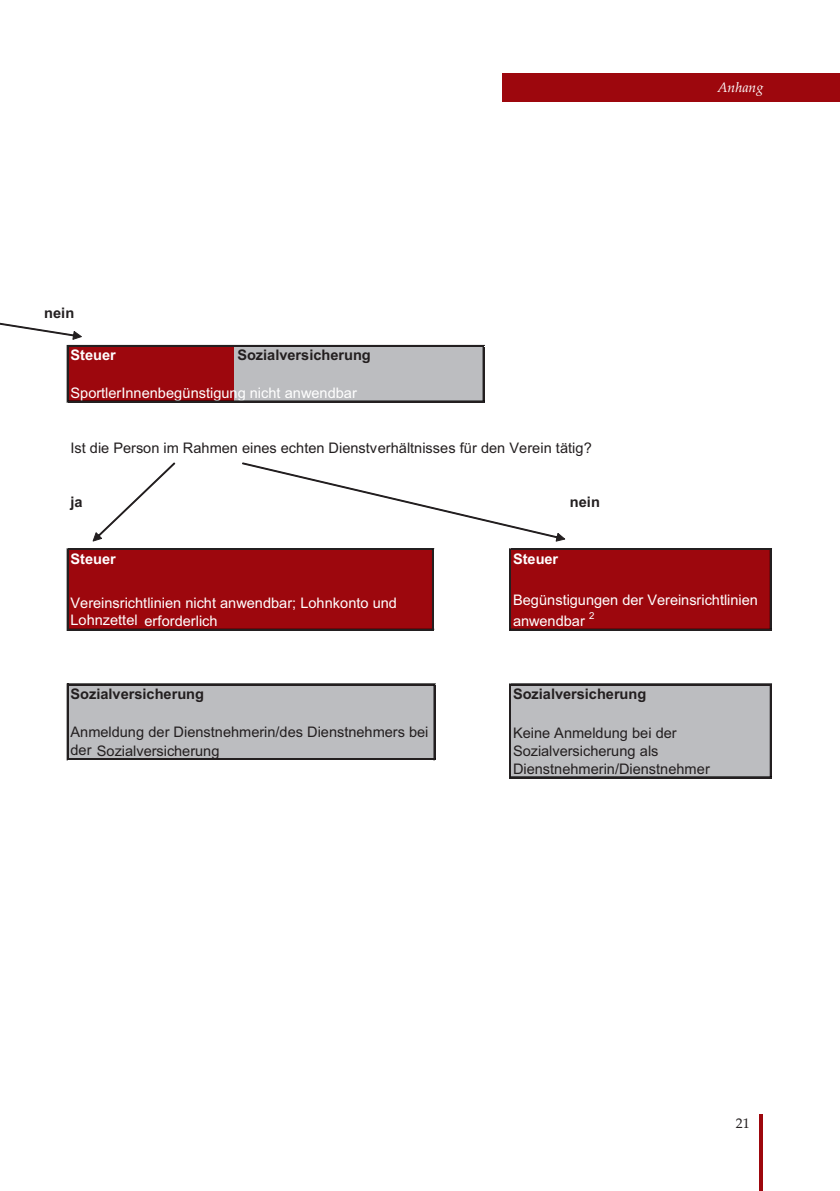
<style>
.page{position:relative;width:840px;height:1191px;background:#fff}
.page>*{position:absolute;margin:0;border:0;box-sizing:border-box;transform-origin:0 0}
.t1{font:14.6px/18px "Arial";color:#231f20}
.t2{font:14.6px/18px "Arial";color:#fff}
.t3{font:700 14.6px "Arial";color:#231f20}
.t4{font:700 14.6px "Arial";color:#fff}
.tabelle{font:italic 14px "Palatino Linotype";color:#fff}
.t5{font:14px "Palatino Linotype";color:#231f20}
.t6{font:9.6px "Arial";color:#fff}
</style>
<div class="page">
<div style="left:502px;top:74px;width:337px;height:28px;background:#9d070d"></div>
<hr style="left:759px;top:1114px;width:4px;height:77px;background:#9d070d">
<div style="left:68px;top:346px;width:167px;height:56px;background:#9d070d"></div>
<div style="left:234px;top:346px;width:249px;height:56px;background:#bcbdc0"></div>
<div style="left:68px;top:549px;width:365px;height:19px;background:#9d070d"></div>
<div style="left:510px;top:549px;width:260px;height:19px;background:#9d070d"></div>
<div style="left:68px;top:568px;width:365px;height:21px;background:#9d070d"></div>
<div style="left:510px;top:568px;width:260px;height:21px;background:#9d070d"></div>
<div style="left:68px;top:588px;width:365px;height:24px;background:#9d070d"></div>
<div style="left:510px;top:588px;width:260px;height:24px;background:#9d070d"></div>
<div style="left:68px;top:611px;width:365px;height:19px;background:#9d070d"></div>
<div style="left:510px;top:611px;width:260px;height:19px;background:#9d070d"></div>
<div style="left:68px;top:684px;width:366px;height:20px;background:#bcbdc0"></div>
<div style="left:510px;top:684px;width:260px;height:20px;background:#bcbdc0"></div>
<div style="left:68px;top:703px;width:366px;height:20px;background:#bcbdc0"></div>
<div style="left:510px;top:703px;width:260px;height:20px;background:#bcbdc0"></div>
<div style="left:68px;top:723px;width:366px;height:18px;background:#bcbdc0"></div>
<div style="left:510px;top:723px;width:260px;height:18px;background:#bcbdc0"></div>
<div style="left:68px;top:741px;width:366px;height:18px;background:#bcbdc0"></div>
<div style="left:510px;top:741px;width:260px;height:18px;background:#bcbdc0"></div>
<div style="left:510px;top:759px;width:260px;height:18px;background:#bcbdc0"></div>
<hr style="left:67px;top:345px;width:1px;height:57px;background:#231f20">
<hr style="left:482px;top:347px;width:1px;height:55px;background:#000">
<hr style="left:483px;top:347px;width:1px;height:55px;background:#231f20">
<hr style="left:68px;top:548px;width:365px;height:1px;background:#000">
<hr style="left:68px;top:549px;width:365px;height:1px;background:#231f20">
<hr style="left:68px;top:629px;width:365px;height:1px;background:#231f20">
<hr style="left:67px;top:549px;width:1px;height:81px;background:#231f20">
<hr style="left:432px;top:550px;width:1px;height:80px;background:#231f20">
<hr style="left:68px;top:683px;width:367px;height:1px;background:#000">
<hr style="left:68px;top:684px;width:367px;height:1px;background:#231f20">
<hr style="left:509px;top:549px;width:1px;height:81px;background:#231f20">
<hr style="left:769px;top:550px;width:2px;height:80px;background:#231f20">
<hr style="left:67px;top:684px;width:1px;height:76px;background:#231f20">
<hr style="left:433px;top:685px;width:1px;height:75px;background:#000">
<hr style="left:434px;top:685px;width:1px;height:75px;background:#231f20">
<hr style="left:509px;top:684px;width:1px;height:94px;background:#231f20">
<hr style="left:769px;top:685px;width:2px;height:93px;background:#231f20">
<hr style="left:68px;top:345px;width:416px;height:2px;background:#231f20">
<hr style="left:68px;top:401px;width:416px;height:1px;background:#231f20">
<hr style="left:510px;top:548px;width:261px;height:1px;background:#000">
<hr style="left:510px;top:549px;width:261px;height:1px;background:#231f20">
<hr style="left:510px;top:629px;width:261px;height:1px;background:#231f20">
<hr style="left:510px;top:683px;width:261px;height:1px;background:#000">
<hr style="left:510px;top:684px;width:261px;height:1px;background:#231f20">
<hr style="left:68px;top:758px;width:367px;height:2px;background:#231f20">
<hr style="left:510px;top:776px;width:261px;height:1px;background:#000">
<hr style="left:510px;top:777px;width:261px;height:1px;background:#231f20">
<svg style="left:0;top:322px;width:81px;height:17px"></svg>
<svg style="left:93px;top:463px;width:82px;height:78px"></svg>
<svg style="left:242px;top:463px;width:322px;height:78px"></svg>
<p class="t3" style="left:44px;top:304px;width:32px">nein</p>
<p class="t4" style="left:70px;top:346px;width:47px">Steuer</p>
<p class="t3" style="left:237px;top:346px;width:135px">Sozialversicherung</p>
<p class="t2" style="left:70px;top:384px;width:288px">SportlerInnenbegünstigung nicht anwendbar</p>
<p class="t1" style="left:70px;top:438px;width:522px">Ist die Person im Rahmen eines echten Dienstverhältnisses für den Verein tätig?</p>
<p class="t3" style="left:70px;top:492px;width:14px">ja</p>
<p class="t3" style="left:569px;top:492px;width:32px">nein</p>
<p class="t4" style="left:70px;top:549px;width:47px">Steuer</p>
<p class="t4" style="left:512px;top:549px;width:47px">Steuer</p>
<p class="tabelle" style="left:717px;top:77px;width:47px">Anhang</p>
<p class="t2" style="left:70px;top:594px;width:328px">Vereinsrichtlinien nicht anwendbar; Lohnkonto und<br>Lohnzettel erforderlich</p>
<p class="t2" style="left:512px;top:589px;width:246px;line-height:21px">Begünstigungen der Vereinsrichtlinien anwendbar</p>
<p class="t6" style="left:588px;top:609px;width:7px">2</p>
<p class="t3" style="left:70px;top:684px;width:135px">Sozialversicherung</p>
<p class="t3" style="left:512px;top:684px;width:135px">Sozialversicherung</p>
<p class="t1" style="left:70px;top:723px;width:359px">Anmeldung der Dienstnehmerin/des Dienstnehmers bei der Sozialversicherung</p>
<p class="t1" style="left:512px;top:723px;width:198px">Keine Anmeldung bei der<br>Sozialversicherung als<br>Dienstnehmerin/Dienstnehmer</p>
<p class="t5" style="left:735px;top:1113px;width:15px">21</p>
</div>
